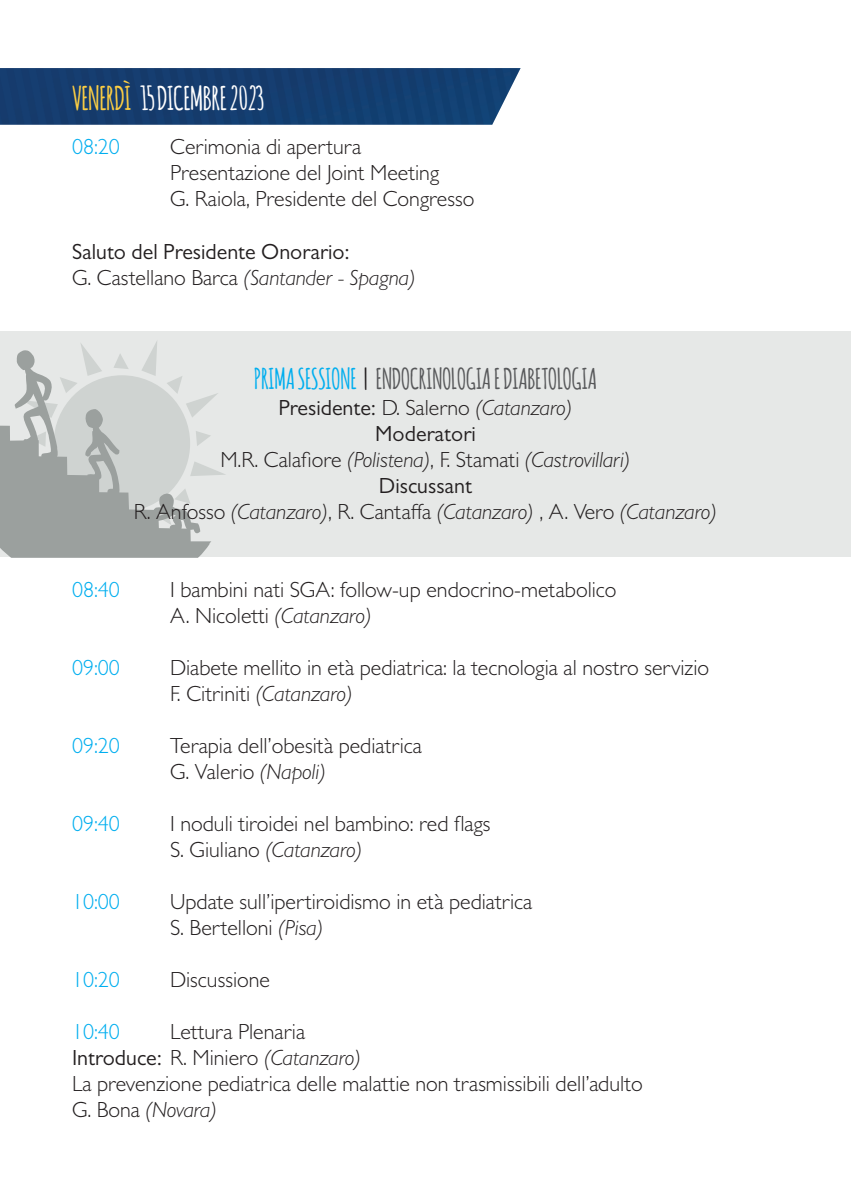
<style>
.page{position:relative;width:851px;height:1191px;background:#fff}
.page>*{position:absolute;margin:0;border:0;box-sizing:border-box;transform-origin:0 0}
.t1{font:700 32px "Amatic";letter-spacing:-.01em;color:#fff}
.t2{font:700 28px "Amatic";color:#57585a}
.t3{font:300 22px/26px "Gill Sans MT Pro";color:#231f20}
.t4{font:italic 300 22px/26px "Gill Sans MT Pro";color:#231f20;text-align:center}
.t5{font:22px/26px "Gill Sans MT Pro";color:#231f20}
.t6{font:300 22px "Gill Sans MT Pro";color:#00aeef}
.s1{color:#fcce43}
.s2{font-weight:300}
.s3{font-weight:300;font-style:italic}
.s4{color:#00aeef}
.s5{color:#231f20}
.s6{font-weight:400;font-style:normal}
.s7{font-style:normal}
.s8{font-style:italic}
.s9{font-weight:400}
</style>
<div class="page">
<svg style="left:0;top:332px;width:850px;height:225px;background:#dddfde"></svg>
<hr style="left:850px;top:754px;width:1px;height:215px;background:#e6e8e7">
<div style="left:0;top:68px;width:520px;height:57px;background:#153e70"></div>
<h1 class="t1" style="left:72px;top:75px;width:193px"><span class="s1">VENERDÌ</span> 15 DICEMBRE 2023</h1>
<p class="t6" style="left:72px;top:134px;width:49px">08:20</p>
<p class="t3" style="left:170px;top:134px;width:306px">Cerimonia di apertura<br>Presentazione del Joint Meeting<br>G. Raiola, Presidente del Congresso</p>
<p class="t5" style="left:72px;top:238px;width:345px">Saluto del Presidente Onorario:<br><span class="s2">G. Castellano Barca</span> <span class="s3">(Santander - Spagna)</span></p>
<p class="t2" style="left:254px;top:358px;width:344px"><span class="s4">PRIMA SESSIONE</span> <span class="s5">|</span> ENDOCRINOLOGIA E DIABETOLOGIA</p>
<p class="t4" style="left:134px;top:394px;width:584px"><span class="s6">Presidente:</span> <span class="s7">D. Salerno</span> (Catanzaro)<br><span class="s6">Moderatori<br></span><span class="s7">M.R. Calafiore</span> (Polistena)<span class="s7">, F. Stamati</span> (Castrovillari)<br><span class="s6">Discussant<br></span><span class="s7">R. Anfosso</span> (Catanzaro)<span class="s7">, R. Cantaffa</span> (Catanzaro) <span class="s7">, A. Vero</span> (Catanzaro)</p>
<p class="t6" style="left:72px;top:576px;width:49px">08:40</p>
<p class="t3" style="left:170px;top:576px;width:448px">I bambini nati SGA: follow-up endocrino-metabolico<br>A. Nicoletti <span class="s8">(Catanzaro)</span></p>
<p class="t6" style="left:72px;top:654px;width:49px">09:00</p>
<p class="t3" style="left:170px;top:654px;width:540px">Diabete mellito in età pediatrica: la tecnologia al nostro servizio<br>F. Citriniti <span class="s8">(Catanzaro)</span></p>
<p class="t6" style="left:72px;top:732px;width:49px">09:20</p>
<p class="t3" style="left:170px;top:732px;width:253px">Terapia dell’obesità pediatrica<br>G. Valerio <span class="s8">(Napoli)</span></p>
<p class="t6" style="left:72px;top:810px;width:49px">09:40</p>
<p class="t3" style="left:170px;top:810px;width:322px">I noduli tiroidei nel bambino: red flags<br>S. Giuliano <span class="s8">(Catanzaro)</span></p>
<p class="t6" style="left:72px;top:888px;width:49px">10:00</p>
<p class="t3" style="left:170px;top:888px;width:364px">Update sull’ipertiroidismo in età pediatrica<br>S. Bertelloni <span class="s8">(Pisa)</span></p>
<p class="t6" style="left:72px;top:966px;width:49px">10:20</p>
<p class="t3" style="left:170px;top:966px;width:101px">Discussione</p>
<p class="t6" style="left:72px;top:1018px;width:49px">10:40</p>
<p class="t3" style="left:72px;top:1018px;width:572px;text-indent:98px">Lettura Plenaria<br><span class="s9">Introduce:</span> R. Miniero <span class="s8">(Catanzaro)<br></span>La prevenzione pediatrica delle malattie non trasmissibili dell’adulto G. Bona <span class="s8">(Novara)</span></p>
</div>
